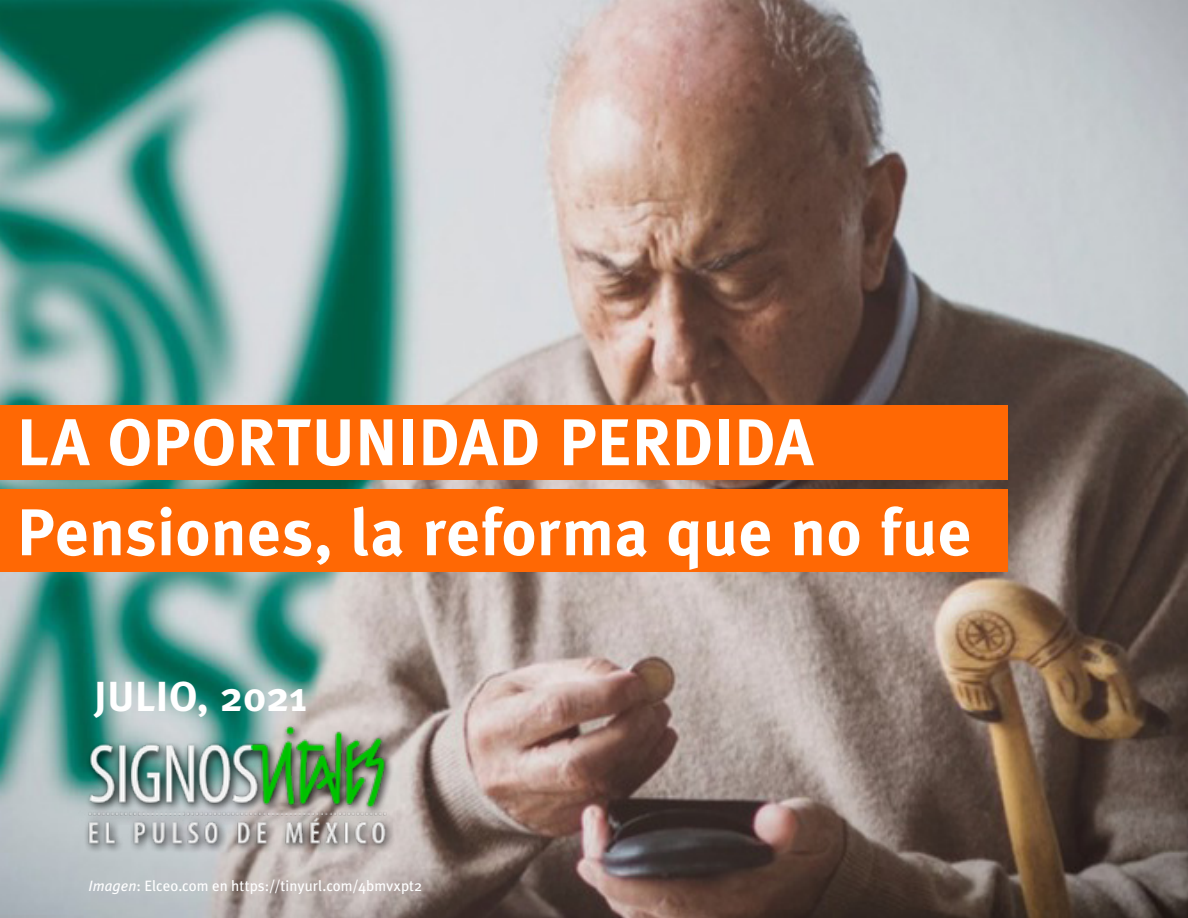
<style>
.page{position:relative;width:1188px;height:918px;background:#fff}
.page>*{position:absolute;margin:0;border:0;box-sizing:border-box;transform-origin:0 0}
.t1{font:700 66px/90px "Meta Plus";letter-spacing:.005em;color:#fff}
.t2{font:700 42px "Meta Plus";letter-spacing:.01em;color:#fff}
.t3{font:15px "Meta Plus";letter-spacing:.005em;color:#fff}
.s1{font-style:italic}
</style>
<div class="page">
<img style="left:0;top:0;width:1188px;height:918px">
<div style="left:0;top:405px;width:1008px;height:75px;background:#ff6804"></div>
<div style="left:0;top:489px;width:1008px;height:83px;background:#ff6804"></div>
<div style="left:84px;top:722px;width:311px;height:131px;background:#000;opacity:.95"></div>
<img style="left:78px;top:727px;width:327px;height:128px">
<p class="t1" style="left:16px;top:397px;width:956px">LA OPORTUNIDAD PERDIDA<br>Pensiones, la reforma que no fue</p>
<p class="t2" style="left:94px;top:672px;width:215px">JULIO, 2021</p>
<p class="t3" style="left:88px;top:877px;width:335px"><span class="s1">Imagen</span>: Elceo.com en https://tinyurl.com/4bmvxpt2</p>
</div>
